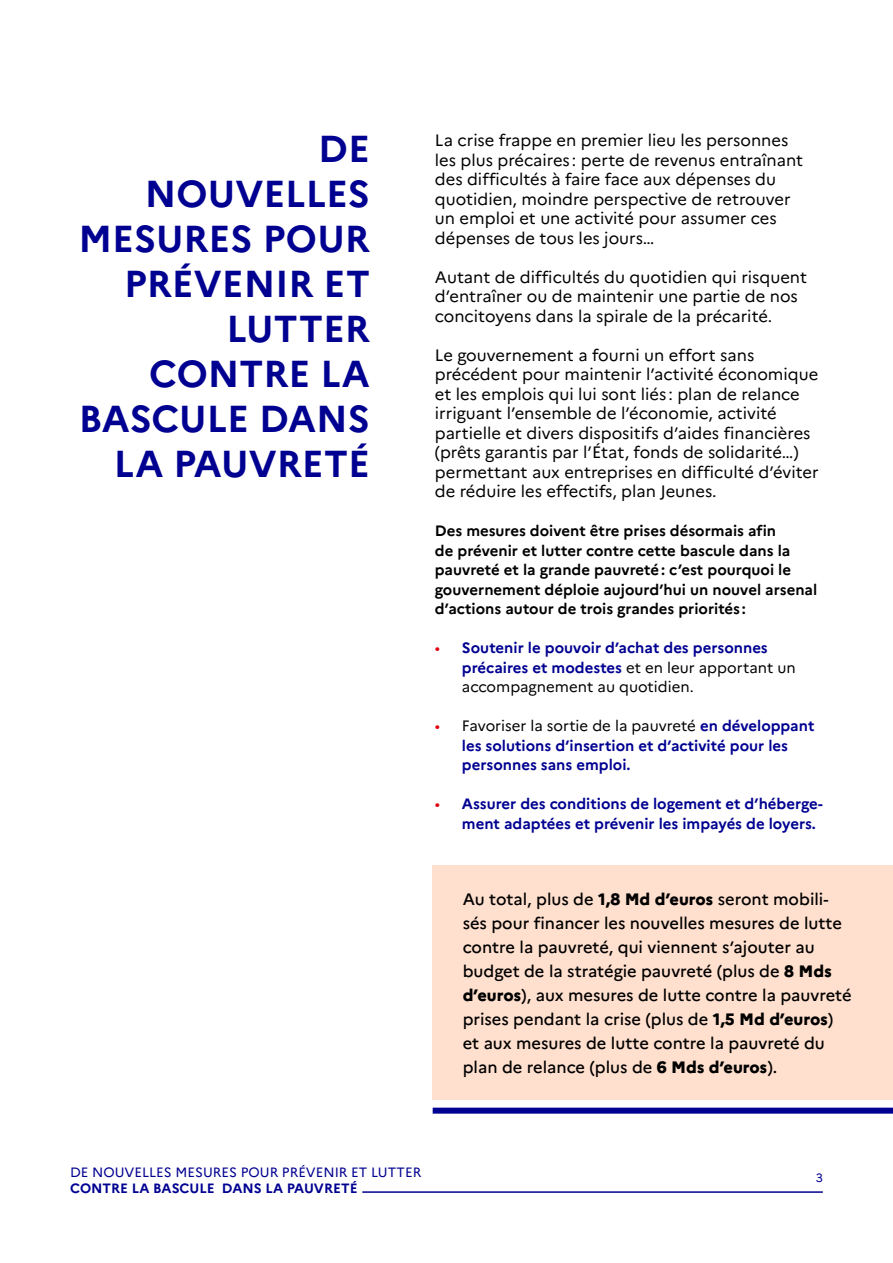
<style>
.page{position:relative;width:893px;height:1263px;background:#fff}
.page>*{position:absolute;margin:0;border:0;box-sizing:border-box;transform-origin:0 0}
.t1{font:700 37.5px/45px "Marianne";color:#000091;text-align:right}
.t2{font:16.5px/19.5px "Marianne";color:#000}
.t3{font:500 16.5px/24px "Marianne";color:#000}
.t4{font:700 15px/19.5px "Marianne";color:#000091}
.t5{font:700 15px/19.5px "Marianne";color:#000}
.t6{font:13.5px "Marianne";color:#000091}
.t7{font:700 13.5px "Marianne";color:#000091}
.t8{font:12px "Marianne";color:#000091}
.s1{font-weight:400;color:#e1000f}
.s2{font-weight:400;color:#000}
.s3{font-weight:800}
</style>
<div class="page">
<hr style="left:362px;top:1191px;width:461px;height:2px;background:#000091">
<div style="left:433px;top:865px;width:460px;height:235px;background:#ffe0ce"></div>
<div style="left:433px;top:1108px;width:460px;height:6px;background:#000091"></div>
<p class="t1" style="left:318px;top:126px;width:53px">DE</p>
<p class="t1" style="left:78px;top:171px;width:293px">NOUVELLES<br>MESURES POUR</p>
<p class="t1" style="left:124px;top:261px;width:247px">PRÉVENIR ET<br>LUTTER</p>
<p class="t1" style="left:149px;top:351px;width:222px">CONTRE LA</p>
<p class="t1" style="left:79px;top:396px;width:293px">BASCULE DANS<br>LA PAUVRETÉ</p>
<p class="t2" style="left:435px;top:131px;width:370px">La crise frappe en premier lieu les personnes les plus précaires : perte de revenus entraînant des difficultés à faire face aux dépenses du quotidien, moindre perspective de retrouver un emploi et une activité pour assumer ces dépenses de tous les jours…</p>
<p class="t2" style="left:435px;top:267px;width:374px">Autant de difficultés du quotidien qui risquent d’entraîner ou de maintenir une partie de nos concitoyens dans la spirale de la précarité.</p>
<p class="t2" style="left:435px;top:345px;width:385px">Le gouvernement a fourni un effort sans précédent pour maintenir l’activité économique et les emplois qui lui sont liés : plan de relance irriguant l’ensemble de l’économie, activité partielle et divers dispositifs d’aides financières (prêts garantis par l’État, fonds de solidarité…) permettant aux entreprises en difficulté d’éviter de réduire les effectifs, plan Jeunes.</p>
<p class="t5" style="left:435px;top:521px;width:384px">Des mesures doivent être prises désormais afin<br>de prévenir et lutter contre cette bascule dans la pauvreté et la grande pauvreté: c’est pourquoi le gouvernement déploie aujourd’hui un nouvel arsenal d’actions autour de trois grandes priorités :</p>
<p class="t4" style="left:462px;top:638px;width:335px;text-indent:-27px"><span class="s1">•</span> Soutenir le pouvoir d’achat des personnes précaires et modestes <span class="s2">et en leur apportant un accompagnement au quotidien.</span></p>
<p class="t4" style="left:462px;top:716px;width:354px;text-indent:-27px"><span class="s1">•</span> <span class="s2">Favoriser la sortie de la pauvreté</span> en développant les solutions d’insertion et d’activité pour les personnes sans emploi.</p>
<p class="t4" style="left:462px;top:794px;width:362px;text-indent:-27px"><span class="s1">•</span> Assurer des conditions de logement et d’héberge&shy;ment adaptées et prévenir les impayés de loyers.</p>
<p class="t3" style="left:463px;top:887px;width:390px">Au total, plus de <span class="s3">1,8 Md d’euros</span> seront mobili&shy;sés pour financer les nouvelles mesures de lutte contre la pauvreté, qui viennent s’ajouter au budget de la stratégie pauvreté (plus de <span class="s3">8 Mds d’euros</span>), aux mesures de lutte contre la pauvreté prises pendant la crise (plus de <span class="s3">1,5 Md d’euros</span>) et aux mesures de lutte contre la pauvreté du plan de relance (plus de <span class="s3">6 Mds d’euros</span>).</p>
<p class="t6" style="left:70px;top:1163px;width:353px">DE NOUVELLES MESURES POUR PRÉVENIR ET LUTTER</p>
<p class="t7" style="left:70px;top:1180px;width:289px">CONTRE LA BASCULE DANS LA PAUVRETÉ</p>
<p class="t8" style="left:816px;top:1170px;width:9px">3</p>
</div>
